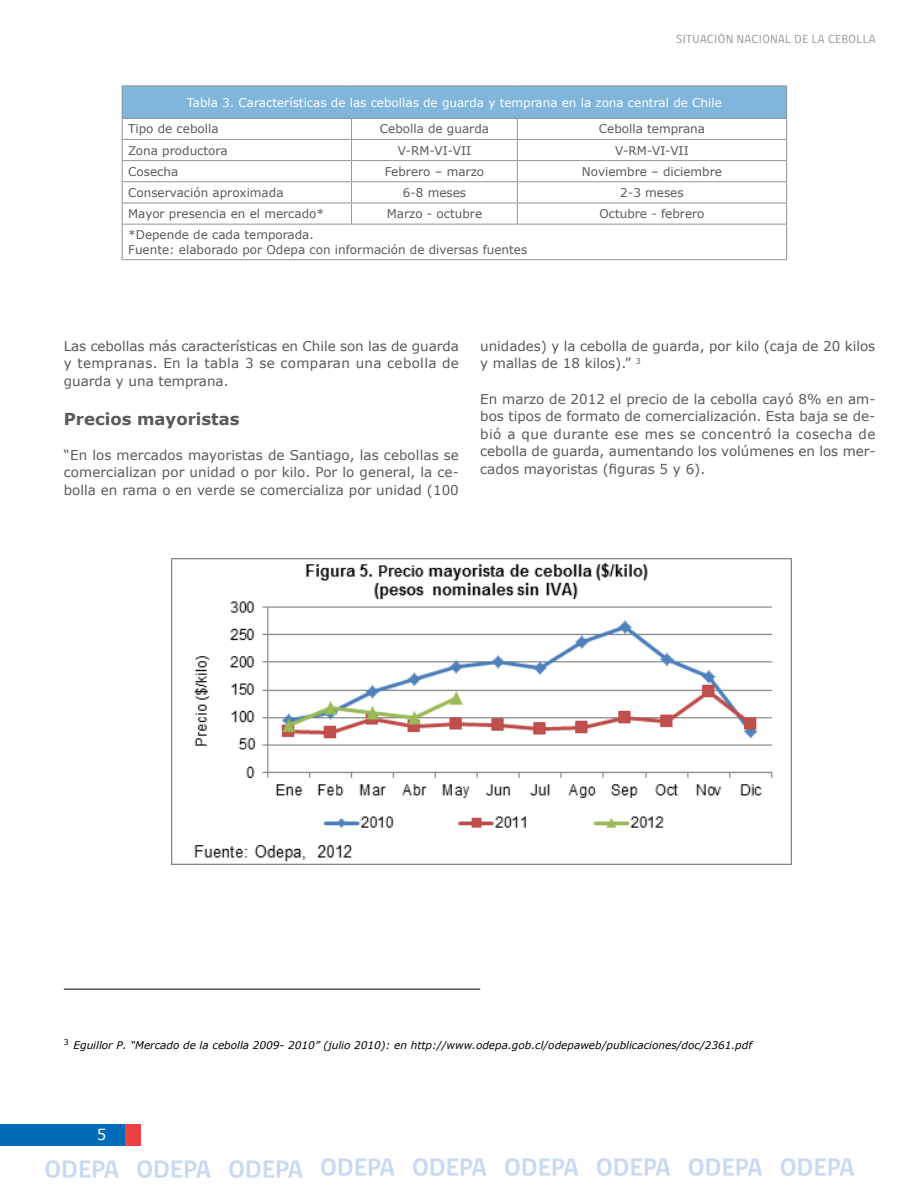
<style>
.page{position:relative;width:918px;height:1188px;background:#fff}
.page>*{position:absolute;margin:0;border:0;box-sizing:border-box;transform-origin:0 0}
.t1{font:700 16.5px "Verdana";color:#58595b}
.t2{font:15px "Verdana";color:#fff}
.t3{font:13.5px/17.5px "Verdana";color:#58595b;text-align:justify}
.t4{font:12px/14.4px "Verdana";color:#58595b}
.t5{font:12px "Verdana";color:#fff}
.t6{font:12px "gob CL";letter-spacing:.04em;color:#939598}
.t7{font:italic 10.5px "Verdana";color:#000}
</style>
<div class="page">
<div style="left:0;top:1125px;width:125px;height:21px;background:#006cb7"></div>
<div style="left:125px;top:1125px;width:16px;height:21px;background:#ef4044"></div>
<svg style="left:781px;top:1158px;width:73px;height:18px"></svg>
<svg style="left:413px;top:1158px;width:74px;height:18px"></svg>
<svg style="left:689px;top:1158px;width:73px;height:18px"></svg>
<svg style="left:321px;top:1158px;width:74px;height:18px"></svg>
<svg style="left:597px;top:1158px;width:73px;height:18px"></svg>
<svg style="left:229px;top:1160px;width:74px;height:18px"></svg>
<svg style="left:505px;top:1158px;width:74px;height:18px"></svg>
<svg style="left:137px;top:1160px;width:74px;height:18px"></svg>
<svg style="left:45px;top:1160px;width:74px;height:18px"></svg>
<div style="left:122px;top:86px;width:665px;height:32px;background:#80b6db"></div>
<hr style="left:122px;top:85px;width:230px;height:1px;background:#939598">
<hr style="left:122px;top:86px;width:1px;height:32px;background:#939598">
<hr style="left:352px;top:85px;width:165px;height:1px;background:#939598">
<hr style="left:517px;top:85px;width:270px;height:1px;background:#939598">
<hr style="left:786px;top:86px;width:1px;height:32px;background:#939598">
<hr style="left:122px;top:118px;width:230px;height:1px;background:#939598">
<hr style="left:352px;top:118px;width:165px;height:1px;background:#939598">
<hr style="left:517px;top:118px;width:270px;height:1px;background:#939598">
<hr style="left:122px;top:139px;width:230px;height:1px;background:#939598">
<hr style="left:352px;top:139px;width:165px;height:1px;background:#939598">
<hr style="left:517px;top:139px;width:270px;height:1px;background:#939598">
<hr style="left:122px;top:160px;width:230px;height:1px;background:#939598">
<hr style="left:352px;top:160px;width:165px;height:1px;background:#939598">
<hr style="left:517px;top:160px;width:270px;height:1px;background:#939598">
<hr style="left:122px;top:181px;width:230px;height:1px;background:#939598">
<hr style="left:352px;top:181px;width:165px;height:1px;background:#939598">
<hr style="left:517px;top:181px;width:270px;height:1px;background:#939598">
<hr style="left:122px;top:203px;width:230px;height:1px;background:#939598">
<svg style="left:122px;top:119px;width:1px;height:105px"></svg>
<hr style="left:352px;top:203px;width:165px;height:1px;background:#939598">
<svg style="left:351px;top:119px;width:1px;height:105px"></svg>
<hr style="left:517px;top:203px;width:270px;height:1px;background:#939598">
<svg style="left:517px;top:119px;width:1px;height:105px"></svg>
<svg style="left:786px;top:119px;width:1px;height:105px"></svg>
<hr style="left:122px;top:224px;width:230px;height:1px;background:#939598">
<hr style="left:122px;top:225px;width:1px;height:34px;background:#939598">
<hr style="left:352px;top:224px;width:165px;height:1px;background:#939598">
<hr style="left:517px;top:224px;width:270px;height:1px;background:#939598">
<hr style="left:786px;top:225px;width:1px;height:34px;background:#939598">
<hr style="left:122px;top:259px;width:230px;height:1px;background:#939598">
<hr style="left:352px;top:259px;width:165px;height:1px;background:#939598">
<hr style="left:517px;top:259px;width:270px;height:1px;background:#939598">
<img style="left:172px;top:559px;width:619px;height:305px">
<hr style="left:64px;top:989px;width:416px;height:1px;background:#000">
<p class="t6" style="left:676px;top:30px;width:201px">SITUACIÓN NACIONAL DE LA CEBOLLA</p>
<p class="t5" style="left:187px;top:94px;width:537px">Tabla 3. Características de las cebollas de guarda y temprana en la zona central de Chile</p>
<p class="t4" style="left:128px;top:122px;width:92px">Tipo de cebolla</p>
<p class="t4" style="left:380px;top:122px;width:111px">Cebolla de guarda</p>
<p class="t4" style="left:599px;top:122px;width:108px">Cebolla temprana</p>
<p class="t4" style="left:128px;top:143px;width:101px">Zona productora</p>
<p class="t4" style="left:398px;top:143px;width:75px">V-RM-VI-VII</p>
<p class="t4" style="left:615px;top:143px;width:75px">V-RM-VI-VII</p>
<p class="t4" style="left:128px;top:164px;width:52px">Cosecha</p>
<p class="t4" style="left:385px;top:164px;width:101px">Febrero – marzo</p>
<p class="t4" style="left:582px;top:164px;width:142px">Noviembre – diciembre</p>
<p class="t4" style="left:128px;top:185px;width:157px">Conservación aproximada</p>
<p class="t4" style="left:403px;top:185px;width:65px">6-8 meses</p>
<p class="t4" style="left:620px;top:185px;width:65px">2-3 meses</p>
<p class="t4" style="left:128px;top:206px;width:198px">Mayor presencia en el mercado*</p>
<p class="t4" style="left:387px;top:206px;width:97px">Marzo - octubre</p>
<p class="t4" style="left:599px;top:206px;width:107px">Octubre - febrero</p>
<p class="t4" style="left:128px;top:228px;width:401px">*Depende de cada temporada.<br>Fuente: elaborado por Odepa con información de diversas fuentes</p>
<p class="t3" style="left:64px;top:337px;width:397px">Las cebollas más características en Chile son las de guarda y tempranas. En la tabla 3 se comparan una cebolla de guarda y una temprana.</p>
<p class="t1" style="left:64px;top:407px;width:177px">Precios mayoristas</p>
<p class="t3" style="left:64px;top:446px;width:397px">“En los mercados mayoristas de Santiago, las cebollas se comercializan por unidad o por kilo. Por lo general, la ce&shy;bolla en rama o en verde se comercializa por unidad (100</p>
<p class="t3" style="left:480px;top:337px;width:397px">unidades) y la cebolla de guarda, por kilo (caja de 20 kilos y mallas de 18 kilos).” <sup>3</sup></p>
<p class="t3" style="left:480px;top:390px;width:397px">En marzo de 2012 el precio de la cebolla cayó 8% en am&shy;bos tipos de formato de comercialización. Esta baja se de&shy;bió a que durante ese mes se concentró la cosecha de cebolla de guarda, aumentando los volúmenes en los mer&shy;cados mayoristas (figuras 5 y 6).</p>
<p class="t7" style="left:64px;top:1038px;width:690px"><sup>3</sup> Eguillor P. “Mercado de la cebolla 2009- 2010” (julio 2010): en http://www.odepa.gob.cl/odepaweb/publicaciones/doc/2361.pdf</p>
<p class="t2" style="left:97px;top:1125px;width:11px">5</p>
</div>
